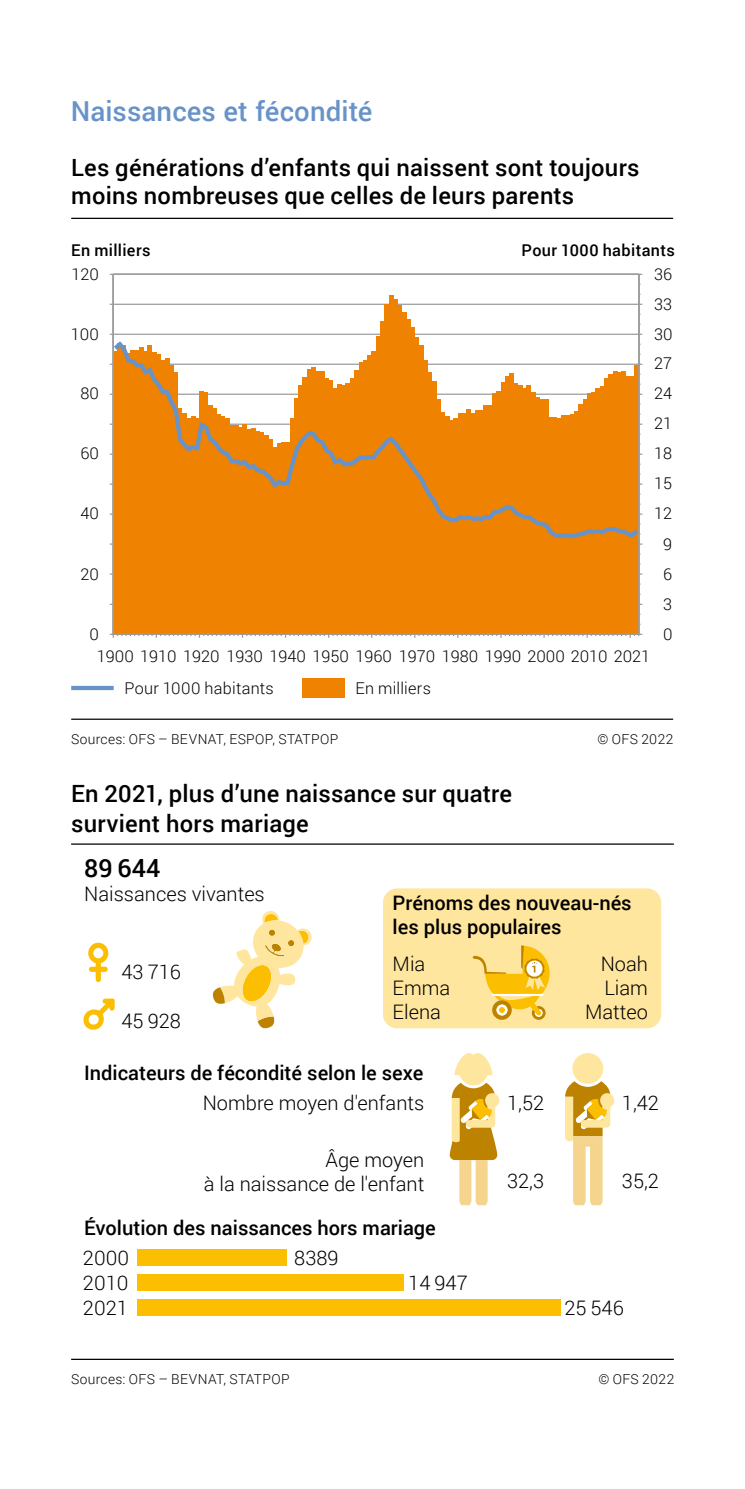
<style>
.page{position:relative;width:745px;height:1489px;background:#fff}
.page>*{position:absolute;margin:0;border:0;box-sizing:border-box;transform-origin:0 0}
.Untertitel_1_farbig{font:500 27.5px "Roboto";letter-spacing:.005em;color:#6893c8}
.t1{font:500 25px "Roboto";color:#000}
.t2{font:500 23.75px/28.5px "Roboto";letter-spacing:.01em;color:#000}
.t3{font:300 20px/24px "Roboto";color:#000;text-align:right}
.t4{font:500 20px/29.8px "Roboto";color:#000}
.t5{font:300 16.25px/32px "Roboto";color:#000}
.t6{font:500 16.25px "Roboto";letter-spacing:.025em;color:#000}
.t7{font:300 13.75px "Roboto";letter-spacing:.025em;color:#000}
.s1{font-weight:300}
</style>
<div class="page">
<hr style="left:71px;top:718px;width:601px;height:1px;background:#000">
<hr style="left:71px;top:218px;width:601px;height:1px;background:#000">
<svg style="left:109px;top:273px;width:530px;height:65px"></svg>
<hr style="left:113px;top:333px;width:525px;height:2px;background:#9c9d9f">
<hr style="left:113px;top:274px;width:525px;height:1px;background:#9c9d9f">
<hr style="left:113px;top:304px;width:525px;height:1px;background:#9c9d9f">
<hr style="left:376px;top:336px;width:4px;height:298px;background:#ef8200">
<hr style="left:380px;top:321px;width:4px;height:313px;background:#ef8200">
<hr style="left:384px;top:304px;width:4px;height:330px;background:#ef8200">
<div style="left:388px;top:295px;width:5px;height:339px;background:#ef8200"></div>
<hr style="left:393px;top:299px;width:4px;height:335px;background:#ef8200">
<hr style="left:397px;top:305px;width:4px;height:329px;background:#ef8200">
<hr style="left:402px;top:312px;width:4px;height:322px;background:#ef8200">
<hr style="left:406px;top:319px;width:4px;height:315px;background:#ef8200">
<hr style="left:410px;top:327px;width:4px;height:307px;background:#ef8200">
<div style="left:414px;top:337px;width:5px;height:297px;background:#ef8200"></div>
<svg style="left:71px;top:338px;width:571px;height:354px"></svg>
<div style="left:302px;top:678px;width:42px;height:19px;background:#ef8200"></div>
<hr style="left:637px;top:274px;width:2px;height:360px;background:#9c9d9f">
<hr style="left:113px;top:274px;width:1px;height:360px;background:#9c9d9f">
<hr style="left:113px;top:633px;width:525px;height:2px;background:#9c9d9f">
<hr style="left:71px;top:1358px;width:602px;height:1px;background:#000">
<hr style="left:71px;top:843px;width:602px;height:1px;background:#000">
<div style="left:382px;top:888px;width:278px;height:140px;background:#ffe69e;border-radius:14px"></div>
<svg style="left:472px;top:945px;width:77px;height:74px"></svg>
<div style="left:137px;top:1248px;width:149px;height:17px;background:#fbbe00"></div>
<div style="left:137px;top:1273px;width:266px;height:17px;background:#fbbe00"></div>
<div style="left:137px;top:1299px;width:423px;height:16px;background:#fbbe00"></div>
<svg style="left:212px;top:911px;width:100px;height:117px"></svg>
<svg style="left:83px;top:998px;width:32px;height:31px"></svg>
<svg style="left:88px;top:942px;width:20px;height:39px"></svg>
<svg style="left:449px;top:1053px;width:50px;height:152px"></svg>
<div style="left:572px;top:1052px;width:31px;height:31px;background:#ffe69e;border-radius:50%"></div>
<svg style="left:565px;top:1081px;width:49px;height:124px"></svg>
<h3 class="Untertitel_1_farbig" style="left:71px;top:91px;width:303px">Naissances et fécondité</h3>
<p class="t2" style="left:71px;top:152px;width:569px">Les générations d’enfants qui naissent sont toujours moins nombreuses que celles de leurs parents</p>
<p class="t6" style="left:71px;top:239px;width:81px">En milliers</p>
<p class="t6" style="left:521px;top:239px;width:155px">Pour 1000 habitants</p>
<p class="t5" style="left:71px;top:257px;width:29px">120</p>
<p class="t5" style="left:653px;top:257px;width:19px">36</p>
<p class="t5" style="left:653px;top:287px;width:19px">33</p>
<p class="t5" style="left:71px;top:317px;width:29px">100</p>
<p class="t5" style="left:653px;top:317px;width:20px">30</p>
<p class="t5" style="left:653px;top:347px;width:19px">27</p>
<p class="t5" style="left:80px;top:377px;width:20px">80</p>
<p class="t5" style="left:653px;top:377px;width:19px">24</p>
<p class="t5" style="left:653px;top:407px;width:19px">21</p>
<p class="t5" style="left:80px;top:437px;width:20px">60</p>
<p class="t5" style="left:653px;top:437px;width:19px">18</p>
<p class="t5" style="left:653px;top:467px;width:19px">15</p>
<p class="t5" style="left:80px;top:497px;width:20px">40</p>
<p class="t5" style="left:653px;top:497px;width:19px">12</p>
<p class="t5" style="left:662px;top:527px;width:10px">9</p>
<p class="t5" style="left:80px;top:557px;width:20px">20</p>
<p class="t5" style="left:662px;top:557px;width:10px">6</p>
<p class="t5" style="left:662px;top:587px;width:10px">3</p>
<p class="t5" style="left:89px;top:617px;width:11px">0</p>
<p class="t5" style="left:662px;top:617px;width:11px">0</p>
<p class="t5" style="left:124px;top:640px;width:527px;text-indent:-28px">1900 1910 1920 1930 1940 1950 1960 1970 1980 1990 2000 2010 2021<br>Pour 1000 habitants</p>
<p class="t5" style="left:355px;top:672px;width:77px">En milliers</p>
<p class="t7" style="left:71px;top:729px;width:268px">Sources: OFS – BEVNAT, ESPOP, STATPOP</p>
<p class="t7" style="left:597px;top:729px;width:77px">© OFS 2022</p>
<p class="t2" style="left:71px;top:777px;width:442px;line-height:30px">En 2021, plus d’une naissance sur quatre survient hors mariage</p>
<p class="t1" style="left:84px;top:850px;width:78px">89 644</p>
<p class="t3" style="left:84px;top:880px;width:182px">Naissances vivantes</p>
<p class="t3" style="left:121px;top:959px;width:61px">43 716</p>
<p class="t3" style="left:121px;top:1008px;width:61px">45 928</p>
<p class="t4" style="left:392px;top:890px;width:240px;line-height:24px">Prénoms des nouveau-nés les plus populaires</p>
<p class="t3" style="left:584px;top:951px;width:64px">Noah<br>Liam<br>Matteo</p>
<p class="t3" style="left:392px;top:951px;width:59px;text-align:left">Mia<br>Emma<br>Elena</p>
<p class="t4" style="left:84px;top:1057px;width:340px">Indicateurs de fécondité selon le sexe</p>
<p class="t3" style="left:202px;top:1089px;width:223px">Nombre moyen d'enfants</p>
<p class="t3" style="left:204px;top:1146px;width:222px">Âge moyen<br>à la naissance de l'enfant</p>
<p class="t4" style="left:83px;top:1212px;width:354px">Évolution des naissances hors mariage<br><span class="s1">2000</span></p>
<p class="t3" style="left:294px;top:1244px;width:46px">8389</p>
<p class="t3" style="left:506px;top:1089px;width:39px">1,52</p>
<p class="t3" style="left:621px;top:1089px;width:39px">1,42</p>
<p class="t3" style="left:506px;top:1167px;width:39px">32,3</p>
<p class="t3" style="left:621px;top:1167px;width:39px">35,2</p>
<p class="t3" style="left:83px;top:1270px;width:47px">2010</p>
<p class="t3" style="left:408px;top:1270px;width:61px">14 947</p>
<p class="t3" style="left:83px;top:1295px;width:46px">2021</p>
<p class="t3" style="left:564px;top:1295px;width:61px">25 546</p>
<p class="t7" style="left:71px;top:1369px;width:220px">Sources: OFS – BEVNAT, STATPOP</p>
<p class="t7" style="left:598px;top:1369px;width:77px">© OFS 2022</p>
</div>
